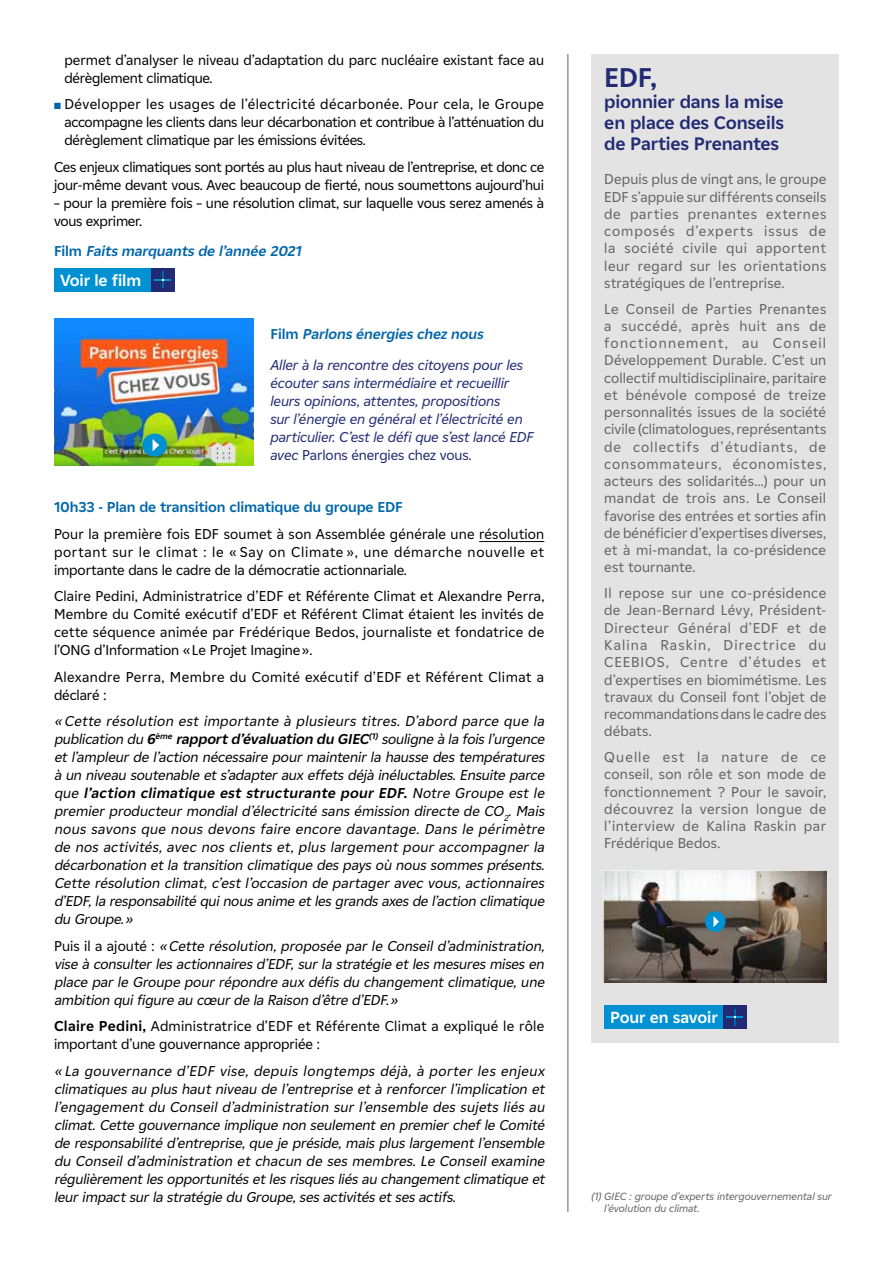
<style>
.page{position:relative;width:893px;height:1263px;background:#fff}
.page>*{position:absolute;margin:0;border:0;box-sizing:border-box;transform-origin:0 0}
.t1{font:700 27px "EDF2020";color:#212a72}
.t2{font:700 18px/21px "EDF2020";letter-spacing:-.01em;color:#212a72;text-align:justify}
.t3{font:700 16.05px "EDF2020";letter-spacing:-.01em;color:#fff}
.t4{font:italic 14.25px/18px "EDF2020";letter-spacing:.02em;color:#000;text-align:justify}
.t5{font:14.25px/17.2px "EDF2020";letter-spacing:.01em;color:#646363;text-align:justify}
.t6{font:14.25px/18px "EDF2020";letter-spacing:-.015em;color:#000}
.t7{font:italic 14.25px/18px "EDF2020";letter-spacing:-.01em;color:#212a72}
.t8{font:14.25px/18px "EDF2020";letter-spacing:.03em;color:#000}
.t9{font:700 14.25px "EDF2020";letter-spacing:-.01em;color:#06a}
.t10{font:italic 700 14.25px "EDF2020";color:#06a}
.t11{font:italic 10.5px/12px "EDF2020";letter-spacing:-.005em;color:#646363}
.s1{color:#06a}
.s2{font-style:normal}
.s3{font-weight:700;font-style:normal;color:#06a}
.s4{font-weight:700;color:#06a}
.s5{font-weight:700}
</style>
<div class="page">
<hr style="left:567px;top:54px;width:1px;height:1158px;background:#646363">
<hr style="left:479px;top:541px;width:65px;height:1px;background:#000">
<div style="left:54px;top:268px;width:119px;height:23px;background:#0091d3"></div>
<div style="left:151px;top:268px;width:23px;height:23px;background:#212a72"></div>
<svg style="left:154px;top:271px;width:17px;height:17px"></svg>
<div style="left:591px;top:54px;width:248px;height:988px;background:#e3e3e3"></div>
<div style="left:723px;top:1006px;width:23px;height:23px;background:#212a72"></div>
<svg style="left:726px;top:1009px;width:17px;height:17px"></svg>
<div style="left:604px;top:1006px;width:119px;height:23px;background:#0091d3"></div>
<img style="left:604px;top:870px;width:223px;height:113px">
<div style="left:705px;top:911px;width:20px;height:21px;background:#0091d3;border-radius:50%"></div>
<svg style="left:713px;top:916px;width:6px;height:11px"></svg>
<img style="left:54px;top:319px;width:199px;height:147px">
<div style="left:142px;top:434px;width:25px;height:22px;background:#0091d3;border-radius:50%"></div>
<svg style="left:153px;top:439px;width:6px;height:12px"></svg>
<p class="t6" style="left:64px;top:50px;width:481px">permet d’analyser le niveau d’adaptation du parc nucléaire existant face au dérèglement climatique.</p>
<p class="t6" style="left:64px;top:95px;width:481px;text-align:justify;text-indent:-10px"><span class="s1">■</span> Développer les usages de l’électricité décarbonée. Pour cela, le Groupe accompagne les clients dans leur décarbonation et contribue à l’atténuation du dérèglement climatique par les émissions évitées.</p>
<p class="t6" style="left:54px;top:157px;width:492px">Ces enjeux climatiques sont portés au plus haut niveau de l’entreprise, et donc ce jour-même devant vous. Avec beaucoup de fierté, nous soumettons aujourd’hui</p>
<p class="t6" style="left:54px;top:193px;width:492px">– pour la première fois – une résolution climat, sur laquelle vous serez amenés à vous exprimer.</p>
<p class="t10" style="left:54px;top:241px;width:252px"><span class="s2">F i l m</span> Faits marquants de l’année 2021</p>
<p class="t3" style="left:60px;top:269px;width:83px">Voir le film</p>
<p class="t7" style="left:270px;top:318px;width:254px;line-height:30.8px"><span class="s3">F i l m</span> <span class="s4">Parlons énergies chez nous<br></span>Aller à la rencontre des citoyens pour les</p>
<p class="t7" style="left:270px;top:374px;width:265px">écouter sans intermédiaire et recueillir leurs opinions, attentes, propositions<br>sur l’énergie en général et l’électricité en particulier. C’est le défi que s’est lancé EDF avec <span class="s2">Parlons énergies chez vous.</span></p>
<p class="t9" style="left:54px;top:497px;width:350px">10h33 - Plan de transition climatique du groupe EDF</p>
<p class="t6" style="left:54px;top:524px;width:492px;text-align:justify">Pour la première fois EDF soumet à son Assemblée générale une résolution portant sur le climat : le « Say on Climate », une démarche nouvelle et importante dans le cadre de la démocratie actionnariale.</p>
<p class="t6" style="left:54px;top:587px;width:492px;text-align:justify">Claire Pedini, Administratrice d’EDF et Référente Climat et Alexandre Perra, Membre du Comité exécutif d’EDF et Référent Climat étaient les invités de cette séquence animée par Frédérique Bedos, journaliste et fondatrice de l’ONG d’Information «Le Projet Imagine».</p>
<p class="t8" style="left:54px;top:667px;width:492px">Alexandre Perra, Membre du Comité exécutif d’EDF et Référent Climat a déclaré :</p>
<p class="t4" style="left:54px;top:712px;width:495px">« Cette résolution est importante à plusieurs titres. D’abord parce que la publication du <span class="s5">6</span><sup>ème</sup> <span class="s5">rapportd’évaluation du GIEC</span><sup>(1)</sup> souligne à la foisl’urgence etl’ampleurde l’action nécessaire pourmaintenirla hausse destempératures à un niveau soutenable ets’adapteraux effetsdéjà inéluctables.Ensuite parce que <span class="s5">l’action climatique est structurante pour EDF.</span> Notre Groupe est le premier producteur mondial d’électricité sans émission directe de CO<sub>2</sub>. Mais nous savons que nous devons faire encore davantage. Dans le périmètre de nos activités, avec nos clients et, plus largement pour accompagner la décarbonation etla transition climatique despaysoù noussommesprésents.<br>Cette résolution climat, c’est l’occasion de partager avec vous, actionnaires d’EDF,la responsabilité quinousanime etlesgrandsaxesde l’action climatique du Groupe.»</p>
<p class="t4" style="left:54px;top:936px;width:495px"><span class="s2">P u i s i l a aj o u t é :</span> «Cette résolution, proposée par le Conseil d’administration, vise à consulterlesactionnairesd’EDF,surla stratégie etlesmesuresmisesen place par le Groupe pour répondre aux défis du changement climatique, une ambition quifigure au cœurde la Raison d’être d’EDF.»</p>
<p class="t6" style="left:54px;top:1017px;width:492px"><span class="s5">Claire Pedini,</span> Administratrice d’EDF et Référente Climat a expliqué le rôle important d’une gouvernance appropriée :</p>
<p class="t4" style="left:54px;top:1061px;width:495px">« La gouvernance d’EDF vise, depuis longtemps déjà, à porter les enjeux climatiques au plus haut niveau de l’entreprise et à renforcer l’implication et l’engagement du Conseil d’administration sur l’ensemble des sujets liés au climat.Cette gouvernance implique non seulementen premierchefle Comité de responsabilité d’entreprise,que je préside,maispluslargementl’ensemble du Conseil d’administration et chacun de ses membres. Le Conseil examine régulièrementlesopportunitésetlesrisquesliésau changementclimatique et leurimpactsurla stratégie du Groupe,sesactivitésetsesactifs.</p>
<h1 class="t1" style="left:604px;top:58px;width:54px">EDF,</h1>
<p class="t2" style="left:604px;top:91px;width:181px">pionnier dans la mise en place des Conseils de Parties Prenantes</p>
<p class="t5" style="left:604px;top:170px;width:223px">Depuis plus de vingt ans, le groupe EDF s’appuie sur différents conseils de parties prenantes externes composés d’experts issus de la société civile qui apportent leur regard sur les orientations stratégiques de l’entreprise.</p>
<p class="t5" style="left:604px;top:299px;width:223px">Le Conseil de Parties Prenantes a succédé, après huit ans de fonctionnement, au Conseil Développement Durable. C’est un collectif multidisciplinaire, paritaire et bénévole composé de treize personnalités issues de la société civile (climatologues, représentants de collectifs d’étudiants, de consommateurs, économistes, acteurs des solidarités…) pour un mandat de trois ans. Le Conseil favorise des entrées et sorties afin de bénéficier d’expertises diverses, et à mi-mandat, la co-présidence est tournante.</p>
<p class="t5" style="left:604px;top:584px;width:223px">Il repose sur une co-présidence de Jean-Bernard Lévy, Président-Directeur Général d’EDF et de Kalina Raskin, Directrice du CEEBIOS, Centre d’études et d’expertises en biomimétisme. Les travaux du Conseil font l’objet de recommandations dans le cadre des débats.</p>
<p class="t5" style="left:604px;top:748px;width:223px">Quelle est la nature de ce conseil, son rôle et son mode de fonctionnement ? Pour le savoir, découvrez la version longue de l’interview de Kalina Raskin par Frédérique Bedos.</p>
<p class="t3" style="left:610px;top:1006px;width:109px">Pour en savoir</p>
<p class="t11" style="left:604px;top:1190px;width:229px;text-indent:-13px">(1) GIEC : groupe d’experts intergouvernemental sur l’évolution du climat.</p>
</div>
